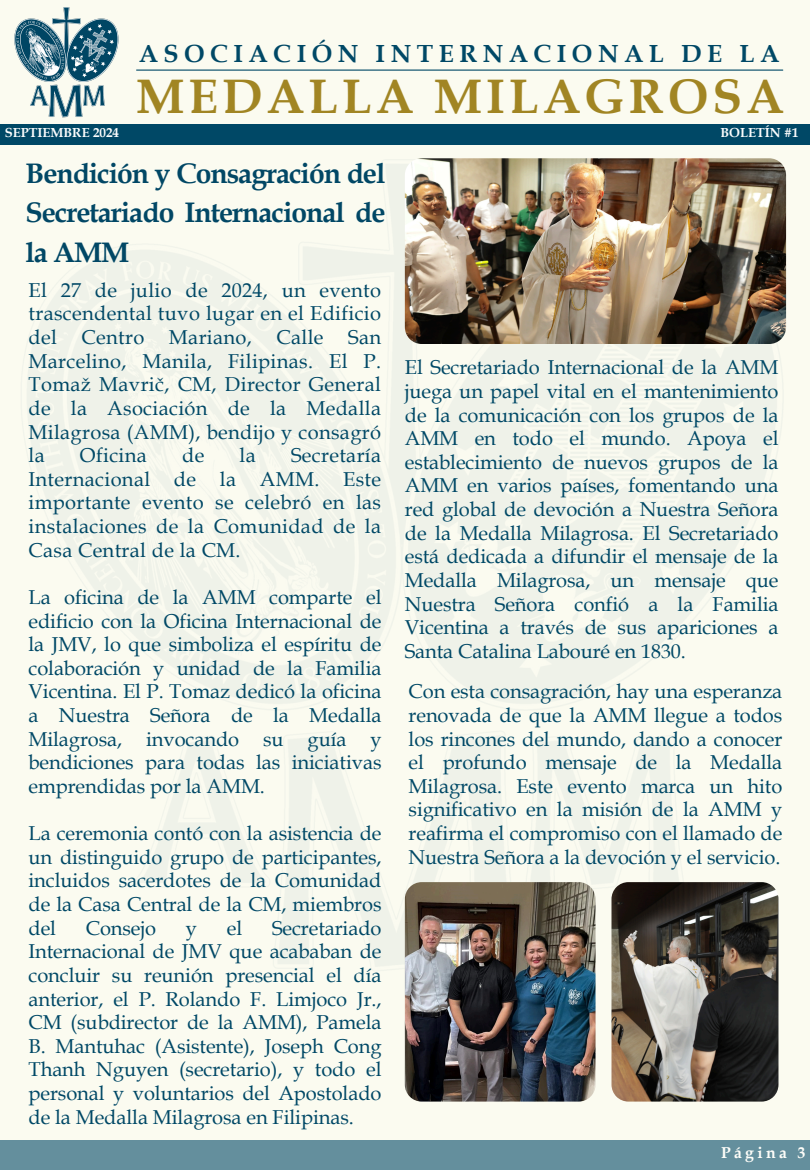
<style>
.page{position:relative;width:810px;height:1170px;background:#fbfbf0}
.page>*{position:absolute;margin:0;border:0;box-sizing:border-box;transform-origin:0 0}
.t1{font:700 48.45px "Book Antiqua";letter-spacing:.085em;color:#a18523}
.t2{font:700 28.2px/39.3px "Book Antiqua";letter-spacing:-.035em;color:#014765;text-align:justify}
.t3{font:700 24.75px "Book Antiqua";letter-spacing:.22em;color:#004866}
.t4{font:20.1px/23.7px "Book Antiqua";letter-spacing:-.005em;color:#004866;text-align:justify}
.t5{font:20.1px "Book Antiqua";letter-spacing:.015em;color:#004866}
.t6{font:700 15.75px "Book Antiqua";letter-spacing:.215em;color:#fff}
.t7{font:700 13.05px "Book Antiqua";color:#fbfcfc}
</style>
<div class="page">
<div style="left:0;top:1140px;width:810px;height:30px;background:#648f9d"></div>
<div style="left:0;top:124px;width:810px;height:20px;background:#004866"></div>
<img style="left:0;top:144px;width:810px;height:846px">
<img style="left:405px;top:158px;width:381px;height:186px">
<img style="left:405px;top:882px;width:191px;height:220px;border-radius:17px">
<img style="left:612px;top:882px;width:166px;height:219px">
<img style="left:14px;top:7px;width:105px;height:111px">
<hr style="left:137px;top:70px;width:646px;height:1px;background:#004866">
<h4 class="t3" style="left:139px;top:39px;width:642px">ASOCIACIÓN INTERNACIONAL DE LA</h4>
<p class="t1" style="left:136px;top:68px;width:649px">MEDALLA MILAGROSA</p>
<h3 class="t7" style="left:5px;top:125px;width:116px">SEPTIEMBRE 2024</h3>
<h1 class="t2" style="left:26px;top:154px;width:361px">Bendición y Consagración del Secretariado Internacional de la AMM</h1>
<p class="t4" style="left:29px;top:279px;width:354px">El 27 de julio de 2024, un evento trascendental tuvo lugar en el Edificio del Centro Mariano, Calle San Marcelino, Manila, Filipinas. El P.<br>Tomaž Mavrič, CM, Director General de la Asociación de la Medalla Milagrosa (AMM), bendijo y consagró la</p>
<p class="t5" style="left:80px;top:444px;width:68px">Oficina</p>
<p class="t4" style="left:182px;top:444px;width:24px">de</p>
<p class="t4" style="left:240px;top:444px;width:18px">la</p>
<p class="t4" style="left:29px;top:444px;width:354px;text-indent:263px">Secretaría Internacional de la AMM. Este importante evento se celebró en las instalaciones de la Comunidad de la Casa Central de la CM.</p>
<p class="t4" style="left:29px;top:586px;width:355px">La oficina de la AMM comparte el edificio con la Oficina Internacional de la JMV, lo que simboliza el espíritu de colaboración y unidad de la Familia Vicentina. El P. Tomaz dedicó la oficina a Nuestra Señora de la Medalla Milagrosa, invocando su guía y bendiciones para todas las iniciativas emprendidas por la AMM.</p>
<p class="t4" style="left:29px;top:822px;width:355px">La ceremonia contó con la asistencia de un distinguido grupo de participantes, incluidos sacerdotes de la Comunidad de la Casa Central de la CM, miembros del</p>
<p class="t4" style="left:29px;top:916px;width:355px;text-indent:244px">Secretariado Internacional de JMV que acababan de concluir su reunión presencial el día anterior, el P. Rolando F. Limjoco Jr., CM (subdirector de la AMM), Pamela B. Mantuhac (Asistente), Joseph Cong Thanh Nguyen (secretario), y todo el personal y voluntarios del Apostolado de la Medalla Milagrosa en Filipinas.</p>
<p class="t4" style="left:86px;top:916px;width:72px">Consejo</p>
<p class="t4" style="left:186px;top:916px;width:13px">y</p>
<p class="t4" style="left:227px;top:916px;width:17px">el</p>
<h4 class="t7" style="left:721px;top:125px;width:79px">BOLETÍN #1</h4>
<h2 class="t4" style="left:405px;top:356px;width:375px">El Secretariado Internacional de la AMM juega un papel vital en el mantenimiento de la comunicación con los grupos de la AMM en todo el mundo. Apoya el establecimiento de nuevos grupos de la AMM en varios países, fomentando una red global de devoción a Nuestra Señora de la Medalla Milagrosa. El Secretariado está dedicada a difundir el mensaje de la Medalla Milagrosa, un mensaje que Nuestra Señora confió a la Familia Vicentina a través de sus apariciones a Santa Catalina Labouré en 1830.</h2>
<p class="t4" style="left:409px;top:680px;width:375px">Con esta consagración, hay una esperanza renovada de que la AMM llegue a todos los rincones del mundo, dando a conocer el profundo mensaje de la Medalla Milagrosa. Este evento marca un hito significativo en la misión de la AMM y reafirma el compromiso con el llamado de Nuestra Señora a la devoción y el servicio.</p>
<p class="t6" style="left:721px;top:1143px;width:86px">Página 3</p>
</div>
